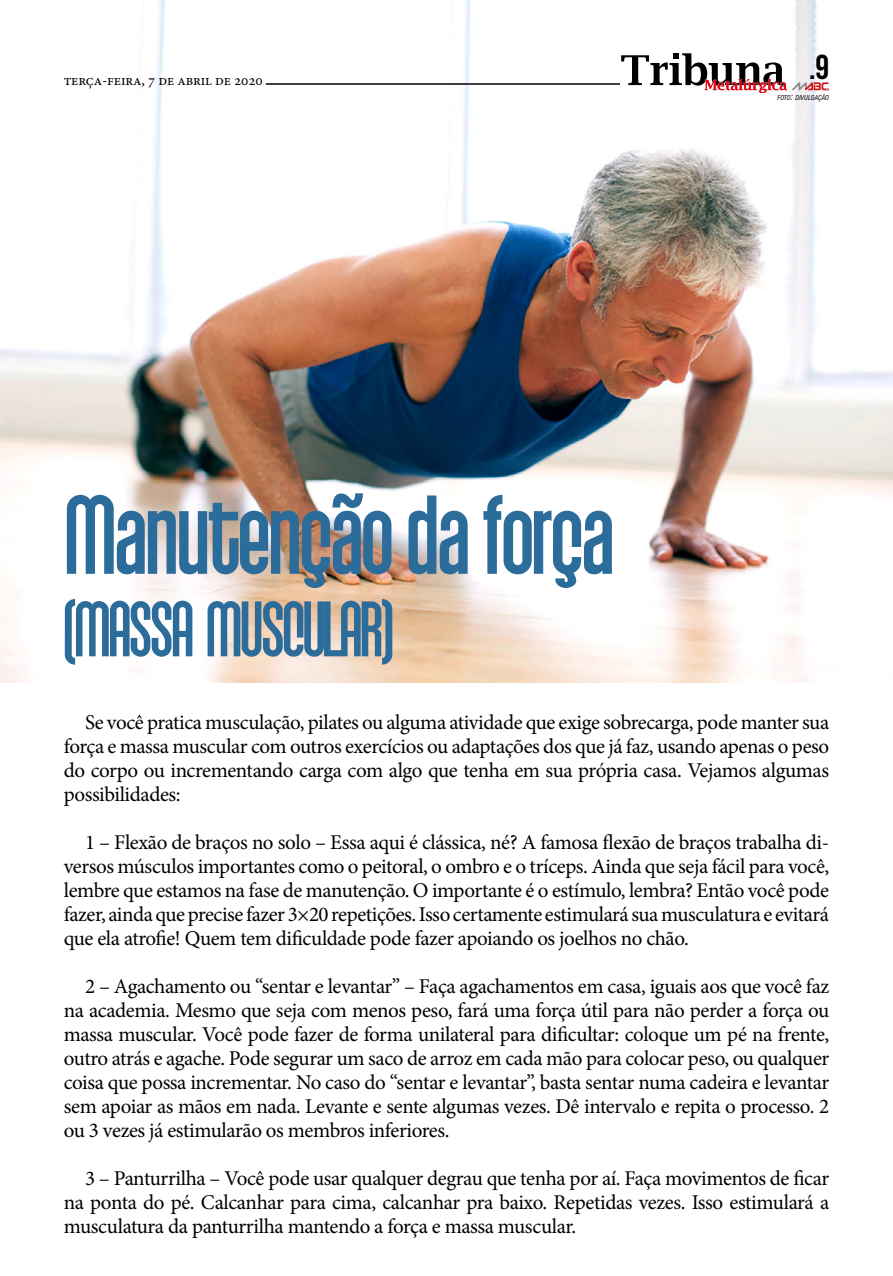
<style>
.page{position:relative;width:893px;height:1276px;background:#fff}
.page>*{position:absolute;margin:0;border:0;box-sizing:border-box;transform-origin:0 0}
.t1{font:109.5px "Qhytsdakx";letter-spacing:-.03em;color:#2c6c9a}
.t2{font:76.65px "Qhytsdakx";letter-spacing:-.045em;color:#2c6c9a}
.t3{font:34.5px "Bebas Neue";color:#000}
.t4{font:21px/24px "Minion Pro";letter-spacing:-.02em;color:#000;text-align:justify}
.t5{font:15px "Minion Pro";letter-spacing:-.01em;color:#000}
.t6{font:italic condensed 6.6px "Swiss 721 BT";color:#000}
.s1{font-size:79.5px}
.s2{font-size:9.3px}
</style>
<div class="page">
<img style="left:0;top:0;width:893px;height:682px">
<svg style="left:621px;top:53px;width:208px;height:40px"></svg>
<hr style="left:266px;top:83px;width:354px;height:2px;background:#000">
<p class="t5" style="left:64px;top:70px;width:201px">terça-feira, 7 de abril de 2020</p>
<h1 class="t1" style="left:64px;top:463px;width:553px">Manutenção da força</h1>
<h2 class="t2" style="left:64px;top:579px;width:333px"><span class="s1">(</span>MASSA MUSCULAR<span class="s1">)</span></h2>
<h3 class="t3" style="left:809px;top:48px;width:22px">.9</h3>
<p class="t6" style="left:777px;top:94px;width:53px">FOTO<span class="s2">:</span> DIVULGAÇÃO</p>
<p class="t4" style="left:64px;top:710px;width:767px;text-indent:21px">Se você pratica musculação, pilates ou alguma atividade que exige sobrecarga, pode manter sua força e massa muscular com outros exercícios ou adaptações dos que já faz, usando apenas o peso do corpo ou incrementando carga com algo que tenha em sua própria casa. Vejamos algumas possibilidades:</p>
<p class="t4" style="left:64px;top:830px;width:767px;text-indent:21px">1 – Flexão de braços no solo – Essa aqui é clássica, né? A famosa flexão de braços trabalha di&shy;versos músculos importantes como o peitoral, o ombro e o tríceps. Ainda que seja fácil para você, lembre que estamos na fase de manutenção. O importante é o estímulo, lembra? Então você pode fazer, ainda que precise fazer 3×20 repetições. Isso certamente estimulará sua musculatura e evitará que ela atrofie! Quem tem dificuldade pode fazer apoiando os joelhos no chão.</p>
<p class="t4" style="left:64px;top:974px;width:767px;text-indent:21px">2 – Agachamento ou “sentar e levantar” – Faça agachamentos em casa, iguais aos que você faz na academia. Mesmo que seja com menos peso, fará uma força útil para não perder a força ou massa muscular. Você pode fazer de forma unilateral para dificultar: coloque um pé na frente, outro atrás e agache. Pode segurar um saco de arroz em cada mão para colocar peso, ou qualquer coisa que possa incrementar. No caso do “sentar e levantar”, basta sentar numa cadeira e levantar sem apoiar as mãos em nada. Levante e sente algumas vezes. Dê intervalo e repita o processo. 2 ou 3 vezes já estimularão os membros inferiores.</p>
<p class="t4" style="left:64px;top:1166px;width:767px;text-indent:21px">3 – Panturrilha – Você pode usar qualquer degrau que tenha por aí. Faça movimentos de ficar na ponta do pé. Calcanhar para cima, calcanhar pra baixo. Repetidas vezes. Isso estimulará a musculatura da panturrilha mantendo a força e massa muscular.</p>
</div>
